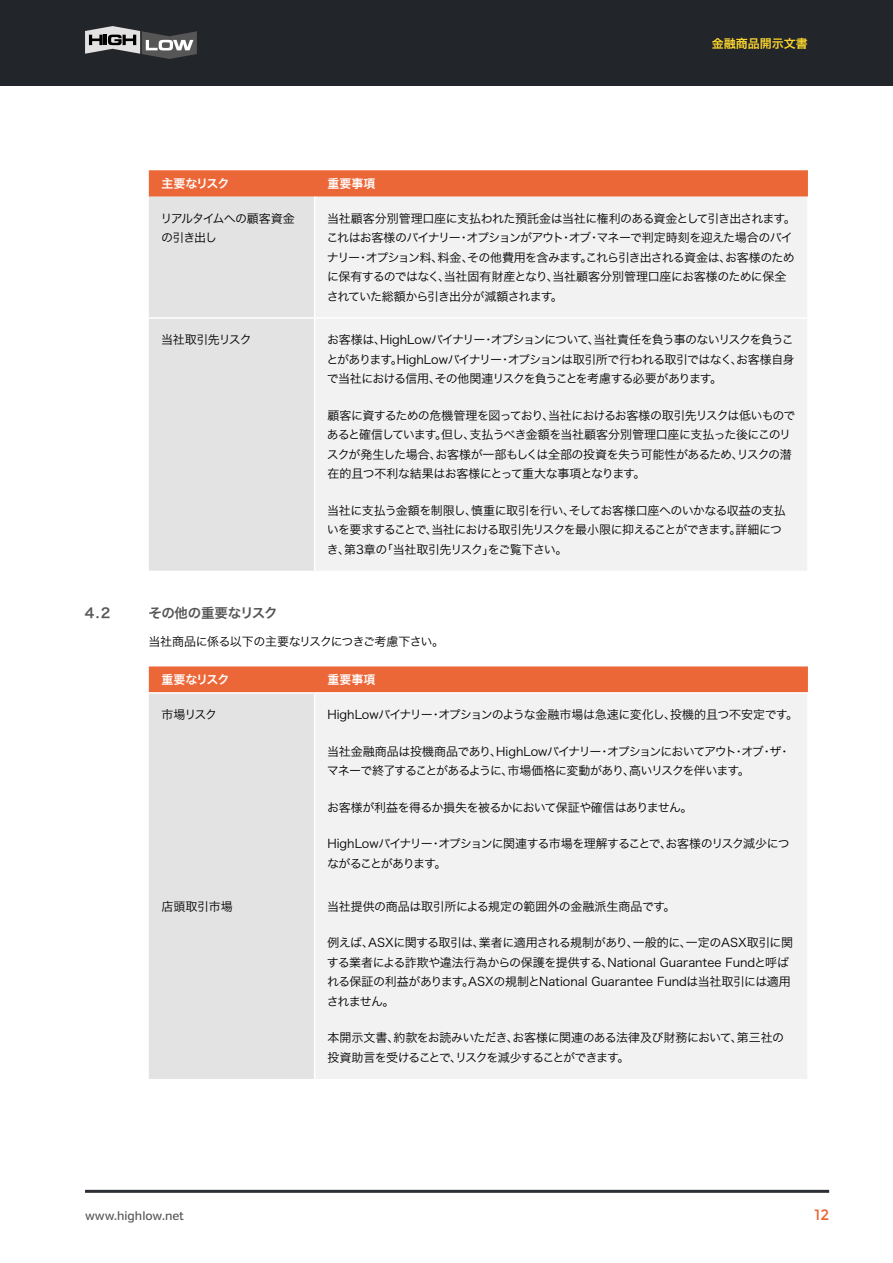
<style>
.page{position:relative;width:893px;height:1263px;background:#fff}
.page>*{position:absolute;margin:0;border:0;box-sizing:border-box;transform-origin:0 0}
.t1{font:15px "Montserrat";color:#ec6738}
.t2{font:13.5px "Hira Kaku Pro W6";letter-spacing:-.02em;color:#565656}
.t3{font:12px/19.5px "Hira Kaku Pro W3";letter-spacing:-.045em;color:#000}
.t4{font:12px/19.5px "Hira Kaku Pro W3";letter-spacing:-.025em;color:#000}
.t5{font:12px/19.5px "Hira Kaku Pro W3";letter-spacing:-.07em;color:#000}
.t6{font:12px/19.5px "Hira Kaku Pro W3";letter-spacing:-.08em;color:#000}
.t7{font:12px "Hira Kaku Pro W6";letter-spacing:-.01em;color:#fff}
.t8{font:12px/19.5px "Hira Kaku Pro W3";letter-spacing:-.075em;color:#000}
.t9{font:500 12px "Verb";color:#565656}
.t10{font:12px "Hira Kaku Pro W6";color:#ffd830}
</style>
<div class="page">
<div style="left:0;top:0;width:893px;height:85px;background:#222529"></div>
<svg style="left:85px;top:26px;width:112px;height:33px"></svg>
<hr style="left:85px;top:1190px;width:744px;height:3px;background:#2d2f36">
<svg style="left:149px;top:170px;width:659px;height:27px;background:#ec6b3d"></svg>
<div style="left:149px;top:197px;width:165px;height:374px;background:#e3e3e3"></div>
<div style="left:316px;top:197px;width:491px;height:373px;background:#f2f2f2"></div>
<hr style="left:149px;top:317px;width:166px;height:2px;background:#fff">
<hr style="left:315px;top:317px;width:494px;height:2px;background:#fff">
<div style="left:149px;top:666px;width:659px;height:26px;background:#ec6738"></div>
<div style="left:149px;top:694px;width:165px;height:385px;background:#e3e3e3"></div>
<div style="left:316px;top:694px;width:491px;height:385px;background:#f2f2f2"></div>
<p class="t10" style="left:712px;top:33px;width:97px">金融商品開示文書</p>
<p class="t7" style="left:162px;top:173px;width:70px">主要なリスク</p>
<p class="t7" style="left:327px;top:173px;width:49px">重要事項</p>
<p class="t8" style="left:161px;top:208px;width:136px">リアルタイムへの顧客資金の引き出し</p>
<p class="t3" style="left:326px;top:208px;width:471px">当社顧客分別管理口座に支払われた預託金は当社に権利のある資金として引き出されます。これはお客様のバイナリー・オプションがアウト・オブ・マネーで判定時刻を迎えた場合のバイナリー・オプション料、料金、その他費用を含みます。これら引き出される資金は、お客様のために保有するのではなく、当社固有財産となり、当社顧客分別管理口座にお客様のために保全されていた総額から引き出分が減額されます。</p>
<p class="t3" style="left:161px;top:329px;width:92px">当社取引先リスク</p>
<p class="t3" style="left:326px;top:329px;width:470px;text-align:justify">お客様は、HighLowバイナリー・オプションについて、当社責任を負う事のないリスクを負うことがあります。HighLowバイナリー・オプションは取引所で行われる取引ではなく、お客様自身で当社における信用、その他関連リスクを負うことを考慮する必要があります。</p>
<p class="t3" style="left:327px;top:404px;width:470px">顧客に資するための危機管理を図っており、当社におけるお客様の取引先リスクは低いものであると確信しています。但し、支払うべき金額を当社顧客分別管理口座に支払った後にこのリスクが発生した場合、お客様が一部もしくは全部の投資を失う可能性があるため、リスクの潜在的且つ不利な結果はお客様にとって重大な事項となります。</p>
<p class="t3" style="left:327px;top:499px;width:461px">当社に支払う金額を制限し、慎重に取引を行い、そしてお客様口座へのいかなる収益の支払いを要求することで、当社における取引先リスクを最小限に抑えることができます。詳細につき、第3章の「当社取引先リスク」をご覧下さい。</p>
<p class="t2" style="left:85px;top:600px;width:27px">4.2</p>
<p class="t2" style="left:148px;top:600px;width:131px">その他の重要なリスク</p>
<p class="t3" style="left:148px;top:630px;width:297px">当社商品に係る以下の主要なリスクにつきご考慮下さい。</p>
<p class="t7" style="left:162px;top:669px;width:70px">重要なリスク</p>
<p class="t7" style="left:327px;top:669px;width:49px">重要事項</p>
<p class="t3" style="left:162px;top:704px;width:57px">市場リスク</p>
<p class="t3" style="left:327px;top:704px;width:472px">HighLowバイナリー・オプションのような金融市場は急速に変化し、投機的且つ不安定です。</p>
<p class="t5" style="left:327px;top:740px;width:465px">当社金融商品は投機商品であり、HighLowバイナリー・オプションにおいてアウト・オブ・ザ・マネーで終了することがあるように、市場価格に変動があり、高いリスクを伴います。</p>
<p class="t3" style="left:327px;top:796px;width:367px">お客様が利益を得るか損失を被るかにおいて保証や確信はありません。</p>
<p class="t6" style="left:327px;top:833px;width:464px">HighLowバイナリー・オプションに関連する市場を理解することで、お客様のリスク減少につながることがあります。</p>
<p class="t3" style="left:162px;top:896px;width:73px">店頭取引市場</p>
<p class="t3" style="left:327px;top:896px;width:350px">当社提供の商品は取引所による規定の範囲外の金融派生商品です。</p>
<p class="t4" style="left:327px;top:932px;width:468px">例えば、ASXに関する取引は、業者に適用される規制があり、一般的に、一定のASX取引に関する業者による詐欺や違法行為からの保護を提供する、National Guarantee Fundと呼ばれる保証の利益があります。ASXの規制とNational Guarantee Fundは当社取引には適用されません。</p>
<p class="t3" style="left:327px;top:1027px;width:458px">本開示文書、約款をお読みいただき、お客様に関連のある法律及び財務において、第三社の投資助言を受けることで、リスクを減少することができます。</p>
<p class="t9" style="left:85px;top:1209px;width:101px">www.highlow.net</p>
<p class="t1" style="left:815px;top:1206px;width:16px">12</p>
</div>
